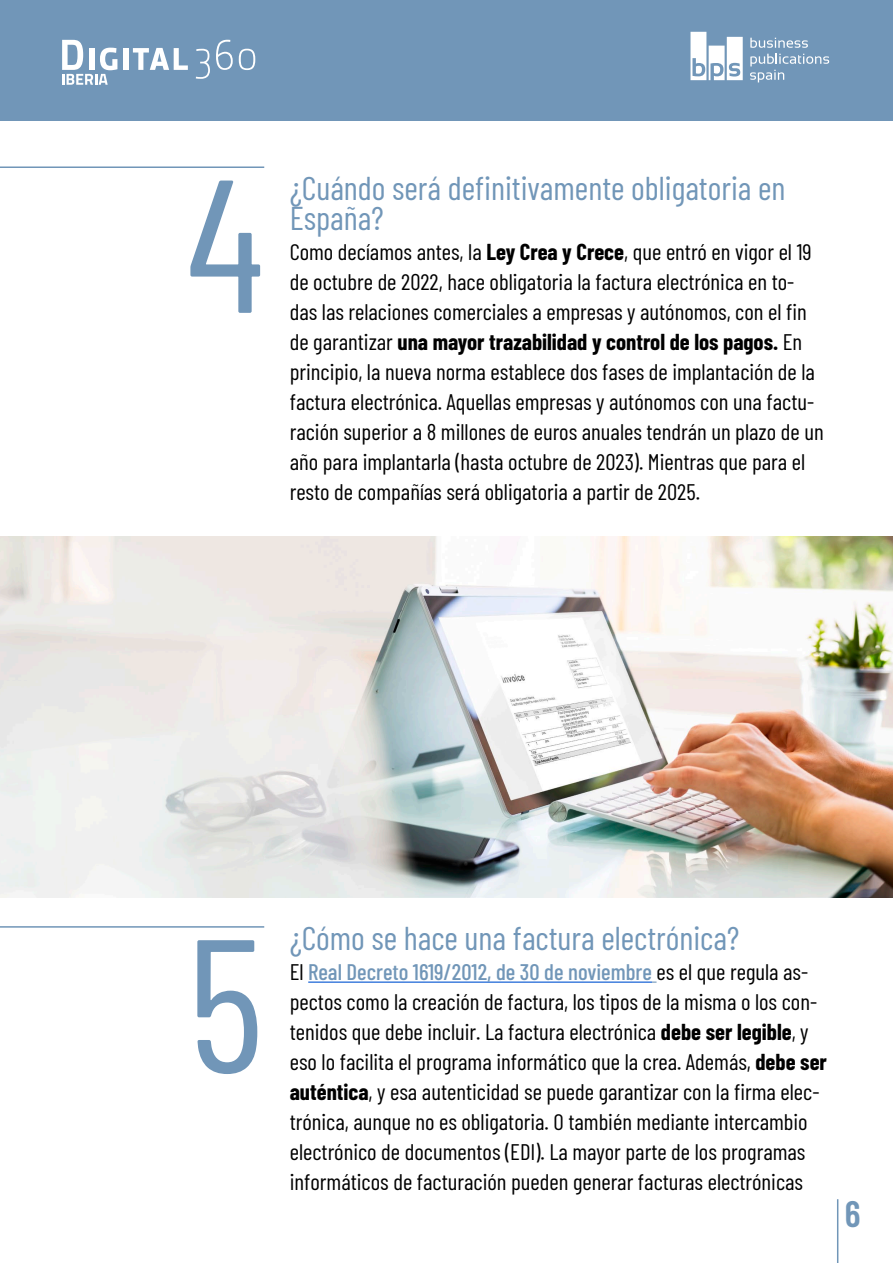
<style>
.page{position:relative;width:893px;height:1263px;background:#fff}
.page>*{position:absolute;margin:0;border:0;box-sizing:border-box;transform-origin:0 0}
.WP_NUM_LADILLO{font:189px "Barlow Condensed";color:#7196b8}
.t1{font:600 36.75px "Barlow Condensed";color:#7196b8}
.WP_LADILLO1{font:33px/30px "Barlow Condensed";color:#7196b8}
.WP_TEXTO{font:22.5px/30px "Barlow Condensed";color:#000}
.s1{font-weight:700}
.s2{font-weight:500;color:#7196b8}
</style>
<div class="page">
<hr style="left:837px;top:1199px;width:1px;height:64px;background:#7196b8">
<div style="left:0;top:0;width:893px;height:121px;background:#7196b8"></div>
<svg style="left:750px;top:38px;width:58px;height:10px"></svg>
<svg style="left:750px;top:54px;width:79px;height:28px"></svg>
<svg style="left:690px;top:32px;width:53px;height:48px"></svg>
<div style="left:123px;top:48px;width:5px;height:22px;background:#fff"></div>
<svg style="left:133px;top:48px;width:55px;height:22px"></svg>
<svg style="left:196px;top:49px;width:14px;height:30px"></svg>
<svg style="left:216px;top:40px;width:17px;height:30px"></svg>
<svg style="left:239px;top:49px;width:16px;height:21px"></svg>
<svg style="left:62px;top:40px;width:55px;height:45px"></svg>
<hr style="left:308px;top:981px;width:344px;height:2px;background:#0053d1">
<hr style="left:0;top:166px;width:264px;height:2px;background:#7196b8">
<hr style="left:0;top:926px;width:264px;height:2px;background:#7196b8">
<img style="left:0;top:536px;width:893px;height:362px">
<p class="WP_NUM_LADILLO" style="left:186px;top:110px;width:79px">4</p>
<p class="WP_LADILLO1" style="left:290px;top:171px;width:497px">¿Cuándo será definitivamente obligatoria en<br>España?</p>
<p class="WP_TEXTO" style="left:290px;top:236px;width:535px">Como decíamos antes, la <span class="s1">Ley Crea y Crece</span>, que entró en vigor el 19 de octubre de 2022, hace obligatoria la factura electrónica en to&shy;das las relaciones comerciales a empresas y autónomos, con el fin de garantizar <span class="s1">una mayor trazabilidad y control de los pagos.</span> En principio, la nueva norma establece dos fases de implantación de la factura electrónica. Aquellas empresas y autónomos con una factu&shy;ración superior a 8 millones de euros anuales tendrán un plazo de un año para implantarla (hasta octubre de 2023). Mientras que para el resto de compañías será obligatoria a partir de 2025.</p>
<p class="WP_NUM_LADILLO" style="left:187px;top:869px;width:78px">5</p>
<p class="WP_LADILLO1" style="left:290px;top:921px;width:451px">¿Cómo se hace una factura electrónica?</p>
<p class="WP_TEXTO" style="left:290px;top:956px;width:539px">El <span class="s2">Real Decreto 1619/2012, de 30 de noviembre</span> es el que regula as&shy;pectos como la creación de factura, los tipos de la misma o los con&shy;tenidos que debe incluir. La factura electrónica <span class="s1">debe ser legible</span>, y eso lo facilita el programa informático que la crea. Además, <span class="s1">debe ser auténtica</span>, y esa autenticidad se puede garantizar con la firma elec&shy;trónica, aunque no es obligatoria. O también mediante intercambio electrónico de documentos (EDI). La mayor parte de los programas informáticos de facturación pueden generar facturas electrónicas</p>
<h2 class="t1" style="left:845px;top:1188px;width:17px">6</h2>
</div>
